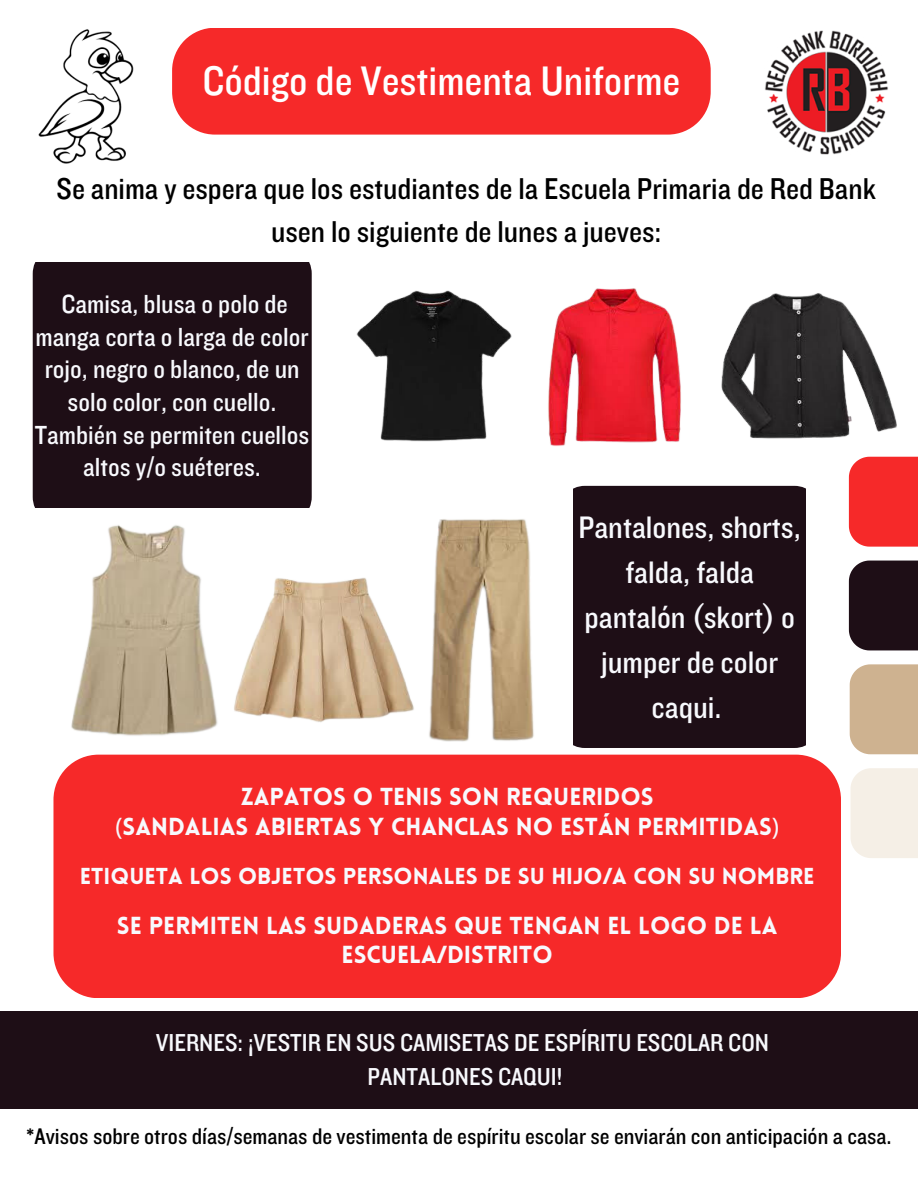
<style>
.page{position:relative;width:918px;height:1188px;background:#fff}
.page>*{position:absolute;margin:0;border:0;box-sizing:border-box;transform-origin:0 0}
.t1{font:42.75px "Knockout 30";color:#fff}
.t2{font:32.25px/45px "Knockout 30";color:#f8f9fd;text-align:center}
.t3{font:31.2px/42.8px "Knockout 30";color:#000;text-align:center}
.t4{font:27.15px/32.7px "Knockout 30";color:#f8f9fd;text-align:center}
.t5{font:25.5px "Knockout 30";color:#f8f9fd}
.t6{font:900 24.15px/29.2px "Lovelo";color:#f8f9fd;text-align:center}
.t7{font:23.4px "Knockout 30";color:#000}
.t8{font:900 22.65px "Lovelo";color:#f8f9fd}
.s1{font-family:"Noto Sans";font-weight:400}
</style>
<div class="page">
<img style="left:765px;top:30px;width:123px;height:125px">
<img style="left:38px;top:29px;width:96px;height:135px">
<img style="left:387px;top:519px;width:186px;height:236px">
<img style="left:262px;top:538px;width:153px;height:185px">
<img style="left:71px;top:525px;width:191px;height:211px">
<img style="left:356px;top:290px;width:156px;height:152px">
<img style="left:548px;top:288px;width:133px;height:158px">
<img style="left:721px;top:293px;width:176px;height:146px">
<div style="left:849px;top:457px;width:69px;height:90px;background:#f62929"></div>
<div style="left:849px;top:561px;width:69px;height:89px;background:#1e0e16"></div>
<div style="left:850px;top:664px;width:68px;height:90px;background:#ceb290"></div>
<div style="left:851px;top:768px;width:67px;height:90px;background:#f5efe6"></div>
<div style="left:33px;top:263px;width:279px;height:245px;background:#1e0e16"></div>
<div style="left:573px;top:486px;width:233px;height:262px;background:#1e0e16"></div>
<div style="left:53px;top:755px;width:788px;height:243px;background:#f62929"></div>
<div style="left:172px;top:28px;width:539px;height:107px;background:#f62929"></div>
<div style="left:0;top:1011px;width:918px;height:97px;background:#1e0e16"></div>
<p class="t1" style="left:202px;top:54px;width:479px">Código de Vestimenta Uniforme</p>
<p class="t3" style="left:57px;top:166px;width:821px">Se anima y espera que los estudiantes de la Escuela Primaria de Red Bank usen lo siguiente de lunes a jueves:</p>
<p class="t4" style="left:35px;top:287px;width:276px">Camisa, blusa o polo de manga corta o larga de color rojo, negro o blanco, de un solo color, con cuello.<br>También se permiten cuellos altos y/o suéteres.</p>
<p class="t2" style="left:578px;top:504px;width:224px">Pantalones, shorts, falda, falda pantalón (skort) o jumper de color caqui.</p>
<p class="t6" style="left:241px;top:785px;width:414px">ZAPATOS O TENIS SON REQUERIDOS</p>
<p class="t6" style="left:115px;top:814px;width:665px"><span class="s1">(</span>SANDALIAS ABIERTAS Y CHANCLAS NO ESTÁN PERMITIDAS<span class="s1">)</span></p>
<p class="t8" style="left:80px;top:867px;width:736px">ETIQUETA LOS OBJETOS PERSONALES DE SU HIJO/A CON SU NOMBRE</p>
<p class="t6" style="left:117px;top:913px;width:662px">SE PERMITEN LAS SUDADERAS QUE TENGAN EL LOGO DE LA<br>ESCUELA/DISTRITO</p>
<p class="t5" style="left:156px;top:1026px;width:615px">VIERNES: ¡VESTIR EN SUS CAMISETAS DE ESPÍRITU ESCOLAR CON</p>
<p class="t5" style="left:368px;top:1061px;width:196px">PANTALONES CAQUI!</p>
<p class="t7" style="left:26px;top:1122px;width:867px">*Avisos sobre otros días/semanas de vestimenta de espíritu escolar se enviarán con anticipación a casa.</p>
</div>
